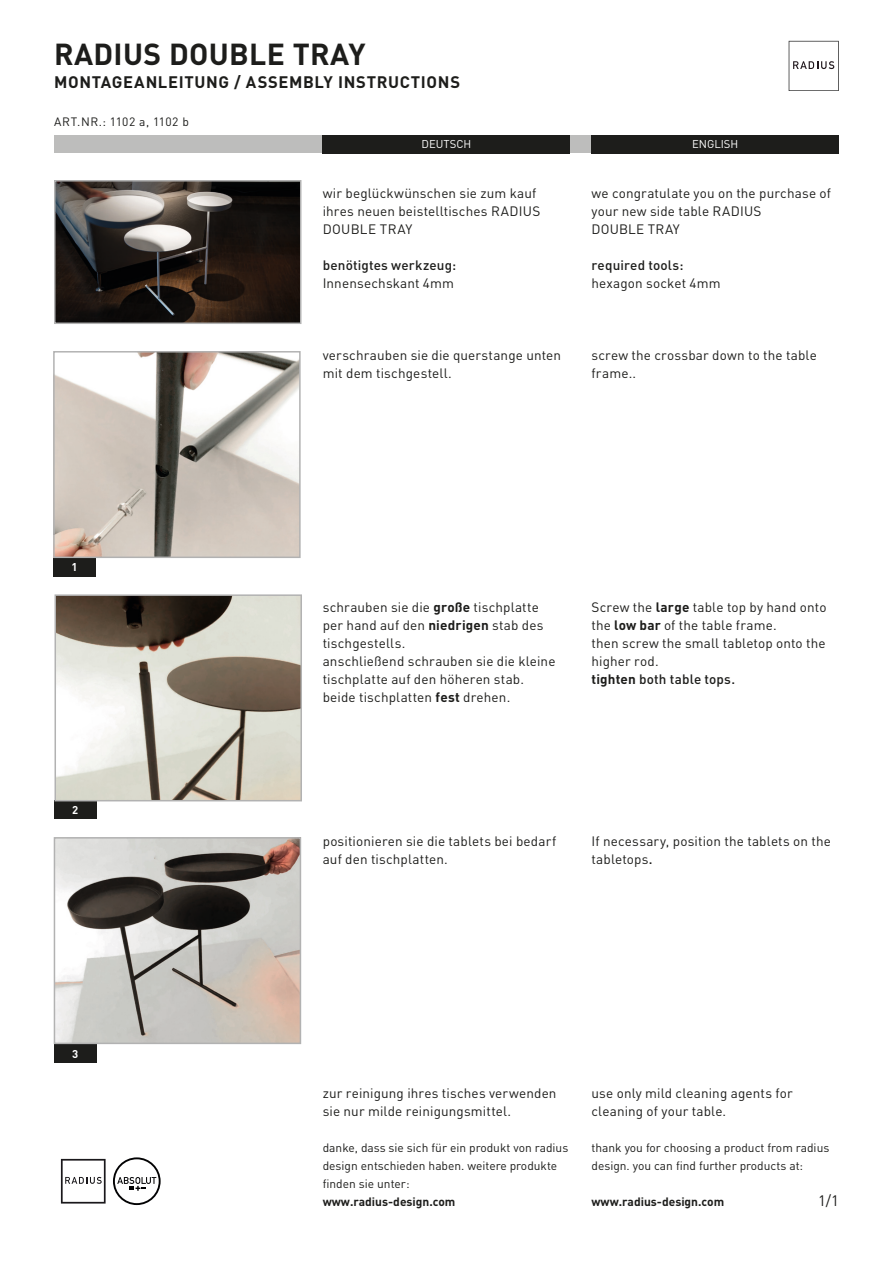
<style>
.page{position:relative;width:893px;height:1263px;background:#fff}
.page>*{position:absolute;margin:0;border:0;box-sizing:border-box;transform-origin:0 0}
.t1{font:700 30px "DIN Pro";letter-spacing:.01em;color:#1d1d1b}
.t2{font:700 16.5px "DIN Pro";letter-spacing:.04em;color:#1d1d1b}
.t3{font:15px "DIN Pro";color:#1d1d1b}
.t4{font:13.5px/18px "DIN Pro";letter-spacing:.01em;color:#1d1d1b}
.t5{font:500 13.5px "DIN Pro";letter-spacing:.01em;color:#1d1d1b}
.t6{font:12px/18px "DIN Pro";color:#1d1d1b}
.t7{font:700 12px "DIN Pro";color:#1d1d1b}
.t8{font:12px "DIN Pro";letter-spacing:.045em;color:#1d1d1b}
.t9{font:11.25px "DIN Pro";color:#fff}
.t10{font:700 11.25px "DIN Pro";color:#fff}
.s1{font-weight:700}
.s2{font-weight:500}
</style>
<div class="page">
<div style="left:54px;top:135px;width:785px;height:18px;background:#bdbdbc"></div>
<div style="left:323px;top:135px;width:247px;height:18px;background:#1d1d1b"></div>
<div style="left:591px;top:135px;width:248px;height:18px;background:#1d1d1b"></div>
<img style="left:57px;top:183px;width:241px;height:138px">
<div style="left:54px;top:180px;width:247px;height:144px;border:2px solid #b2b2b2"></div>
<div style="left:54px;top:801px;width:43px;height:18px;background:#1d1d1b"></div>
<div style="left:54px;top:1044px;width:43px;height:18px;background:#1d1d1b"></div>
<div style="left:53px;top:558px;width:43px;height:18px;background:#1d1d1b"></div>
<svg style="left:789px;top:41px;width:50px;height:50px"></svg>
<svg style="left:61px;top:1159px;width:45px;height:44px"></svg>
<svg style="left:113px;top:1157px;width:48px;height:48px"></svg>
<img style="left:56px;top:354px;width:242px;height:201px">
<div style="left:53px;top:351px;width:248px;height:207px;border:2px solid #b2b2b2"></div>
<img style="left:57px;top:840px;width:241px;height:201px">
<div style="left:54px;top:837px;width:247px;height:207px;border:2px solid #b2b2b2"></div>
<img style="left:58px;top:597px;width:241px;height:201px">
<div style="left:55px;top:594px;width:247px;height:207px;border:2px solid #b2b2b2"></div>
<p class="t1" style="left:54px;top:34px;width:313px">RADIUS DOUBLE TRAY</p>
<p class="t2" style="left:54px;top:71px;width:407px">MONTAGEANLEITUNG / ASSEMBLY INSTRUCTIONS</p>
<p class="t8" style="left:54px;top:114px;width:136px">ART.NR.: 1102 a, 1102 b</p>
<p class="t10" style="left:71px;top:560px;width:8px">1</p>
<p class="t10" style="left:72px;top:802px;width:8px">2</p>
<p class="t10" style="left:72px;top:1046px;width:8px">3</p>
<p class="t9" style="left:422px;top:137px;width:51px">DEUTSCH</p>
<p class="t9" style="left:692px;top:137px;width:48px">ENGLISH</p>
<p class="t4" style="left:323px;top:184px;width:219px">wir beglückwünschen sie zum kauf ihres neuen beistelltisches RADIUS<br>DOUBLE TRAY</p>
<p class="t5" style="left:323px;top:256px;width:135px">benötigtes werkzeug:</p>
<p class="t4" style="left:323px;top:274px;width:133px">Innensechskant 4mm</p>
<p class="t4" style="left:323px;top:346px;width:240px">verschrauben sie die querstange unten mit dem tischgestell.</p>
<p class="t4" style="left:591px;top:184px;width:241px">we congratulate you on the purchase of your new side table RADIUS</p>
<p class="t4" style="left:591px;top:220px;width:90px">DOUBLE TRAY</p>
<p class="t5" style="left:591px;top:256px;width:93px">required tools:</p>
<p class="t4" style="left:591px;top:274px;width:131px">hexagon socket 4mm</p>
<p class="t4" style="left:591px;top:346px;width:227px">screw the crossbar down to the table frame..</p>
<p class="t4" style="left:323px;top:598px;width:222px">schrauben sie die <span class="s1">große</span> tischplatte per hand auf den <span class="s1">niedrigen</span> stab des tischgestells.</p>
<p class="t4" style="left:323px;top:652px;width:234px">anschließend schrauben sie die kleine tischplatte auf den höheren stab.</p>
<p class="t4" style="left:323px;top:688px;width:189px">beide tischplatten <span class="s1">fest</span> drehen.</p>
<p class="t4" style="left:591px;top:598px;width:237px">Screw the <span class="s1">large</span> table top by hand onto the <span class="s1">low bar</span> of the table frame.</p>
<p class="t4" style="left:591px;top:634px;width:236px">then screw the small tabletop onto the higher rod.</p>
<p class="t5" style="left:591px;top:670px;width:145px"><span class="s1">tighten</span> both table tops.</p>
<p class="t4" style="left:323px;top:832px;width:235px">positionieren sie die tablets bei bedarf auf den tischplatten.</p>
<p class="t4" style="left:591px;top:832px;width:241px">If necessary, position the tablets on the tabletops<span class="s2">.</span></p>
<p class="t4" style="left:323px;top:1084px;width:235px">zur reinigung ihres tisches verwenden sie nur milde reinigungsmittel.</p>
<p class="t6" style="left:323px;top:1138px;width:247px">danke, dass sie sich für ein produkt von radius design entschieden haben. weitere produkte finden sie unter:</p>
<p class="t7" style="left:323px;top:1194px;width:134px">www.radius-design.com</p>
<p class="t4" style="left:591px;top:1084px;width:203px">use only mild cleaning agents for cleaning of your table.</p>
<p class="t6" style="left:591px;top:1138px;width:239px">thank you for choosing a product from radius design. you can find further products at:</p>
<p class="t7" style="left:591px;top:1194px;width:134px">www.radius-design.com</p>
<p class="t3" style="left:818px;top:1190px;width:22px">1/1</p>
</div>
